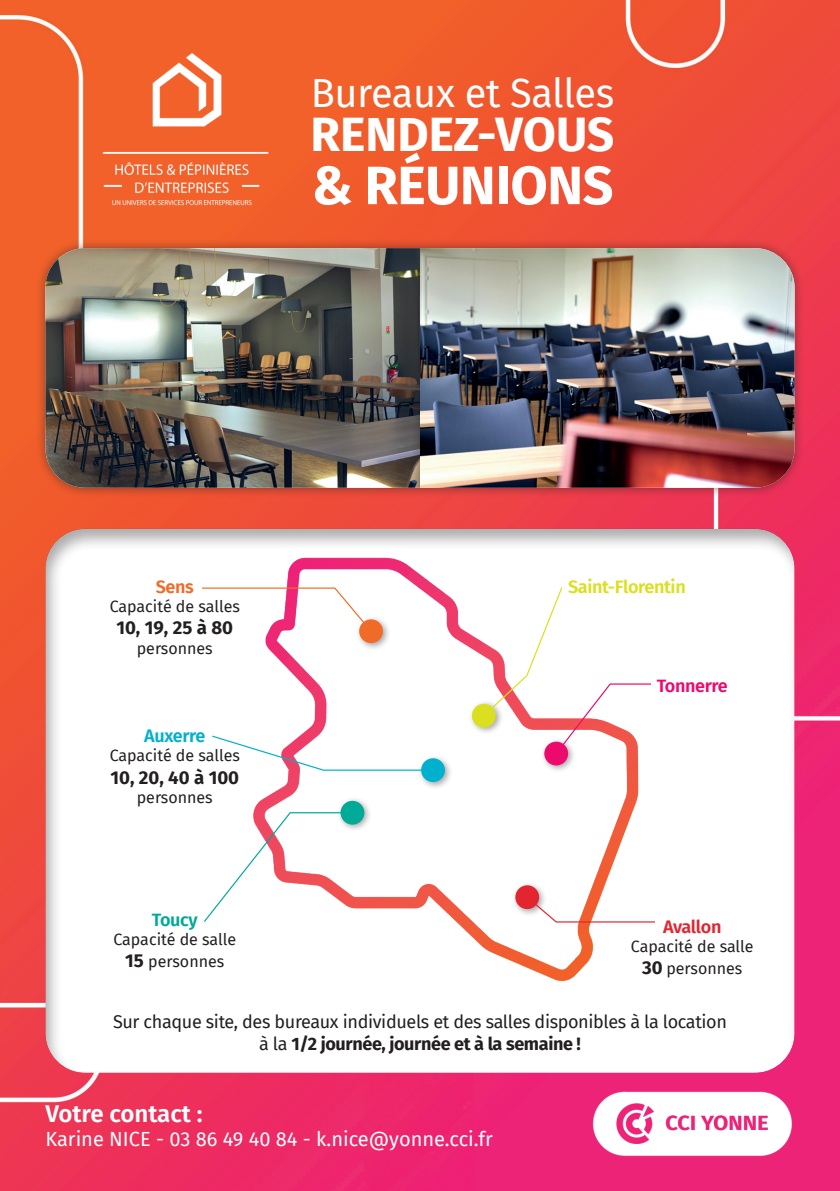
<style>
.page{position:relative;width:840px;height:1191px;background:#fff}
.page>*{position:absolute;margin:0;border:0;box-sizing:border-box;transform-origin:0 0}
.t1{font:700 54px "Fira Sans";letter-spacing:-.01em;color:#fff}
.t2{font:700 48px "Fira Sans";color:#fff}
.t3{font:39.6px "Fira Sans";letter-spacing:-.01em;color:#fff}
.t4{font:600 24px "Fira Sans";color:#fff}
.t5{font:20px "Fira Sans";color:#fff}
.t6{font:700 18.6px "Fira Sans";color:#231f20}
.t7{font:18px/21.6px "Fira Sans";letter-spacing:-.02em;color:#231f20;text-align:center}
.t8{font:600 18px "Fira Sans";letter-spacing:-.02em;color:#dae020}
.t9{font:600 18px "Fira Sans";letter-spacing:-.02em;color:#ec0b6d}
.t10{font:600 18px "Fira Sans";letter-spacing:-.02em;color:#00b1cd}
.t11{font:600 18px "Fira Sans";letter-spacing:-.025em;color:#e3252f}
.t12{font:600 18px "Fira Sans";letter-spacing:-.02em;color:#00a998}
.t13{font:600 18px "Fira Sans";color:#f16b28}
.t14{font:16px/22.4px "Fira Sans";color:#231f20;text-align:center}
.s1{font-weight:700;font-size:18.6px}
.s2{font-weight:700}
</style>
<div class="page">
<img style="left:0;top:0;width:839px;height:1191px">
<div style="left:45px;top:525px;width:750px;height:548px;background:#231f20;opacity:.38"></div>
<img style="left:589px;top:1086px;width:205px;height:72px">
<div style="left:35px;top:238px;width:395px;height:260px;background:#231f20;opacity:.5"></div>
<img style="left:45px;top:248px;width:364px;height:240px">
<div style="left:409px;top:238px;width:395px;height:260px;background:#231f20;opacity:.5"></div>
<img style="left:420px;top:248px;width:374px;height:240px">
<img style="left:96px;top:48px;width:175px;height:164px">
<img style="left:246px;top:551px;width:404px;height:431px">
<div style="left:416px;top:754px;width:36px;height:36px;background:#231f20;opacity:.4"></div>
<div style="left:421px;top:758px;width:23px;height:24px;background:#00b1cd;border-radius:50%"></div>
<div style="left:355px;top:615px;width:36px;height:36px;background:#231f20;opacity:.4"></div>
<div style="left:359px;top:619px;width:24px;height:24px;background:#f16b28;border-radius:50%"></div>
<div style="left:336px;top:796px;width:36px;height:36px;background:#231f20;opacity:.4"></div>
<div style="left:340px;top:801px;width:24px;height:23px;background:#00a998;border-radius:50%"></div>
<div style="left:511px;top:881px;width:36px;height:36px;background:#231f20;opacity:.4"></div>
<div style="left:515px;top:885px;width:24px;height:24px;background:#e3252f;border-radius:50%"></div>
<div style="left:467px;top:699px;width:36px;height:36px;background:#231f20;opacity:.4"></div>
<div style="left:471px;top:704px;width:24px;height:23px;background:#dae020;border-radius:50%"></div>
<div style="left:539px;top:737px;width:36px;height:36px;background:#231f20;opacity:.4"></div>
<div style="left:544px;top:741px;width:23px;height:24px;background:#ec0b6d;border-radius:50%"></div>
<svg style="left:211px;top:734px;width:223px;height:37px"></svg>
<svg style="left:202px;top:811px;width:151px;height:112px"></svg>
<svg style="left:201px;top:587px;width:171px;height:46px"></svg>
<svg style="left:525px;top:895px;width:130px;height:28px"></svg>
<svg style="left:482px;top:586px;width:169px;height:169px"></svg>
<h3 class="t3" style="left:310px;top:63px;width:305px">Bureaux et Salles</h3>
<h2 class="t2" style="left:310px;top:94px;width:305px">RENDEZ-VOUS</h2>
<h1 class="t1" style="left:311px;top:140px;width:303px">&amp; RÉUNIONS</h1>
<p class="t13" style="left:156px;top:572px;width:40px">Sens</p>
<p class="t14" style="left:110px;top:595px;width:132px">Capacité de salles</p>
<p class="t6" style="left:116px;top:612px;width:118px">10, 19, 25 à 80</p>
<p class="t14" style="left:137px;top:636px;width:77px">personnes</p>
<p class="t10" style="left:144px;top:720px;width:63px">Auxerre</p>
<p class="t14" style="left:110px;top:744px;width:132px">Capacité de salles</p>
<p class="t6" style="left:110px;top:761px;width:130px">10, 20, 40 à 100</p>
<p class="t14" style="left:137px;top:785px;width:77px">personnes</p>
<p class="t12" style="left:152px;top:905px;width:47px">Toucy</p>
<p class="t14" style="left:113px;top:928px;width:124px">Capacité de salle<br><span class="s1">15</span> personnes</p>
<p class="t8" style="left:567px;top:572px;width:119px">Saint-Florentin</p>
<p class="t9" style="left:656px;top:671px;width:73px">Tonnerre</p>
<p class="t11" style="left:662px;top:911px;width:60px">Avallon</p>
<p class="t14" style="left:630px;top:934px;width:124px">Capacité de salle<br><span class="s1">30</span> personnes</p>
<p class="t7" style="left:113px;top:1010px;width:615px">Sur chaque site, des bureaux individuels et des salles disponibles à la location à la <span class="s2">1/2 journée, journée et à la semaine !</span></p>
<h3 class="t4" style="left:45px;top:1093px;width:159px">Votre contact :</h3>
<p class="t5" style="left:45px;top:1123px;width:449px">Karine NICE - 03 86 49 40 84 - k.nice@yonne.cci.fr</p>
</div>
